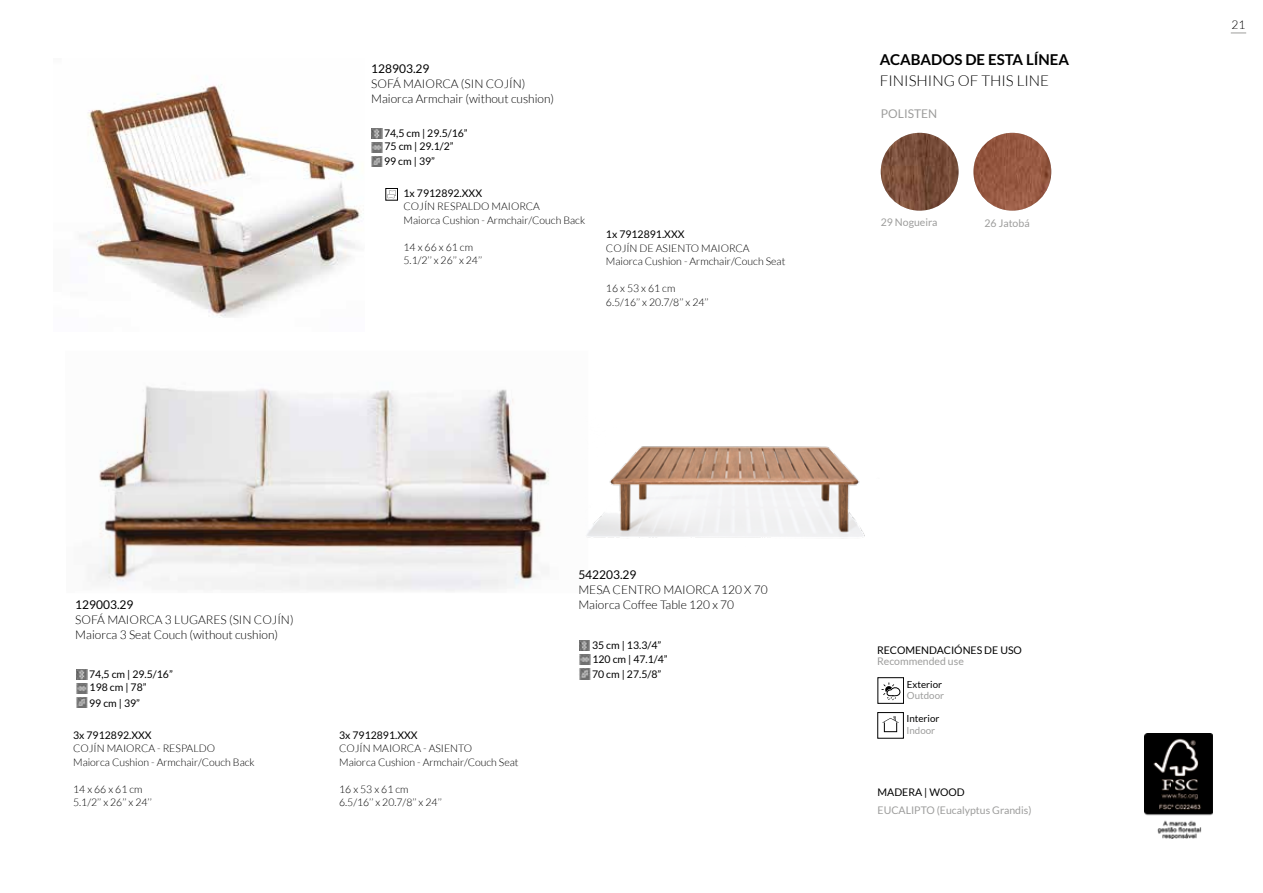
<style>
.page{position:relative;width:1263px;height:893px;background:#fff}
.page>*{position:absolute;margin:0;border:0;box-sizing:border-box;transform-origin:0 0}
.t1{font:700 15px "Lato";color:#000}
.t2{font:300 15px "Lato";color:#000}
.t3{font:300 12px/15px "Lato";color:#000}
.t4{font:12px "Lato";color:#000}
.t5{font:12px "Lato";color:#9d9d9c}
.t6{font:300 10.5px/13.5px "Lato";color:#000}
.t7{font:10.5px "Lato";color:#000}
.t8{font:10.5px "Lato";color:#9d9d9c}
.t9{font:9.75px "Lato";color:#000}
.t10{font:9.75px "Lato";color:#9d9d9c}
.t11{font:100 9.3px "Urbane";color:#000}
</style>
<div class="page">
<svg style="left:1231px;top:33px;width:15px;height:1px"></svg>
<img style="left:973px;top:133px;width:78px;height:78px;border-radius:39px">
<img style="left:881px;top:133px;width:77px;height:78px;border-radius:39px">
<img style="left:1144px;top:733px;width:68px;height:106px">
<img style="left:79px;top:84px;width:282px;height:234px">
<img style="left:96px;top:386px;width:453px;height:205px">
<img style="left:586px;top:446px;width:279px;height:92px">
<div style="left:386px;top:188px;width:12px;height:12px;border:1px solid #000"></div>
<svg style="left:387px;top:190px;width:9px;height:8px"></svg>
<svg style="left:371px;top:128px;width:12px;height:39px"></svg>
<svg style="left:76px;top:669px;width:12px;height:39px"></svg>
<svg style="left:579px;top:640px;width:12px;height:39px"></svg>
<svg style="left:877px;top:677px;width:27px;height:27px"></svg>
<svg style="left:882px;top:716px;width:17px;height:7px"></svg>
<div style="left:884px;top:722px;width:13px;height:10px;border:1px solid #000"></div>
<p class="t4" style="left:371px;top:62px;width:60px">128903.29</p>
<p class="t3" style="left:371px;top:77px;width:184px">SOFÁ MAIORCA (SIN COJÍN)<br>Maiorca Armchair (without cushion)</p>
<p class="t7" style="left:384px;top:127px;width:85px">74,5 cm | 29.5/16”</p>
<p class="t7" style="left:384px;top:141px;width:71px">75 cm | 29.1/2”</p>
<p class="t7" style="left:384px;top:156px;width:52px">99 cm | 39”</p>
<p class="t7" style="left:404px;top:187px;width:80px">1x 7912892.XXX</p>
<p class="t6" style="left:404px;top:200px;width:183px">COJÍN RESPALDO MAIORCA<br>Maiorca Cushion - Armchair/Couch Back</p>
<p class="t6" style="left:404px;top:240px;width:80px">14 x 66 x 61 cm<br>5.1/2’’ x 26’’ x 24’’</p>
<p class="t7" style="left:606px;top:228px;width:80px">1x 7912891.XXX</p>
<p class="t6" style="left:606px;top:241px;width:181px">COJÍN DE ASIENTO MAIORCA<br>Maiorca Cushion - Armchair/Couch Seat</p>
<p class="t6" style="left:606px;top:282px;width:104px">16 x 53 x 61 cm<br>6.5/16’’ x 20.7/8’’ x 24’’</p>
<h1 class="t1" style="left:880px;top:51px;width:191px">ACABADOS DE ESTA LÍNEA</h1>
<h1 class="t2" style="left:880px;top:73px;width:171px">FINISHING OF THIS LINE</h1>
<p class="t5" style="left:881px;top:107px;width:58px">POLISTEN</p>
<p class="t8" style="left:881px;top:216px;width:58px">29 Nogueira</p>
<p class="t8" style="left:984px;top:217px;width:47px">26 Jatobá</p>
<p class="t4" style="left:75px;top:598px;width:60px">129003.29</p>
<p class="t3" style="left:75px;top:612px;width:220px">SOFÁ MAIORCA 3 LUGARES (SIN COJÍN)<br>Maiorca 3 Seat Couch (without cushion)</p>
<p class="t4" style="left:578px;top:568px;width:60px">542203.29</p>
<p class="t3" style="left:578px;top:583px;width:191px">MESA CENTRO MAIORCA 120 X 70<br>Maiorca Coffee Table 120 x 70</p>
<p class="t7" style="left:592px;top:639px;width:71px">35 cm | 13.3/4”</p>
<p class="t7" style="left:592px;top:653px;width:77px">120 cm | 47.1/4”</p>
<p class="t7" style="left:89px;top:668px;width:85px">74,5 cm | 29.5/16”</p>
<p class="t7" style="left:592px;top:668px;width:71px">70 cm | 27.5/8”</p>
<p class="t7" style="left:90px;top:682px;width:59px">198 cm | 78”</p>
<p class="t7" style="left:89px;top:697px;width:52px">99 cm | 39”</p>
<p class="t7" style="left:73px;top:729px;width:80px">3x 7912892.XXX</p>
<p class="t6" style="left:73px;top:742px;width:183px">COJÍN MAIORCA - RESPALDO<br>Maiorca Cushion - Armchair/Couch Back</p>
<p class="t6" style="left:73px;top:782px;width:80px">14 x 66 x 61 cm<br>5.1/2’’ x 26’’ x 24’’</p>
<p class="t7" style="left:339px;top:729px;width:80px">3x 7912891.XXX</p>
<p class="t6" style="left:339px;top:742px;width:181px">COJÍN MAIORCA - ASIENTO<br>Maiorca Cushion - Armchair/Couch Seat</p>
<p class="t6" style="left:339px;top:782px;width:104px">16 x 53 x 61 cm<br>6.5/16’’ x 20.7/8’’ x 24’’</p>
<p class="t7" style="left:877px;top:644px;width:146px">RECOMENDACIÓNES DE USO</p>
<p class="t8" style="left:877px;top:655px;width:88px">Recommended use</p>
<p class="t9" style="left:907px;top:679px;width:37px">Exterior</p>
<p class="t10" style="left:907px;top:690px;width:39px">Outdoor</p>
<p class="t9" style="left:906px;top:713px;width:34px">Interior</p>
<p class="t10" style="left:906px;top:725px;width:30px">Indoor</p>
<p class="t11" style="left:882px;top:651px;width:19px">EPS</p>
<p class="t7" style="left:877px;top:786px;width:89px">MADERA | WOOD</p>
<p class="t8" style="left:877px;top:804px;width:155px">EUCALIPTO (Eucalyptus Grandis)</p>
<p class="t3" style="left:1231px;top:18px;width:15px">21</p>
</div>
